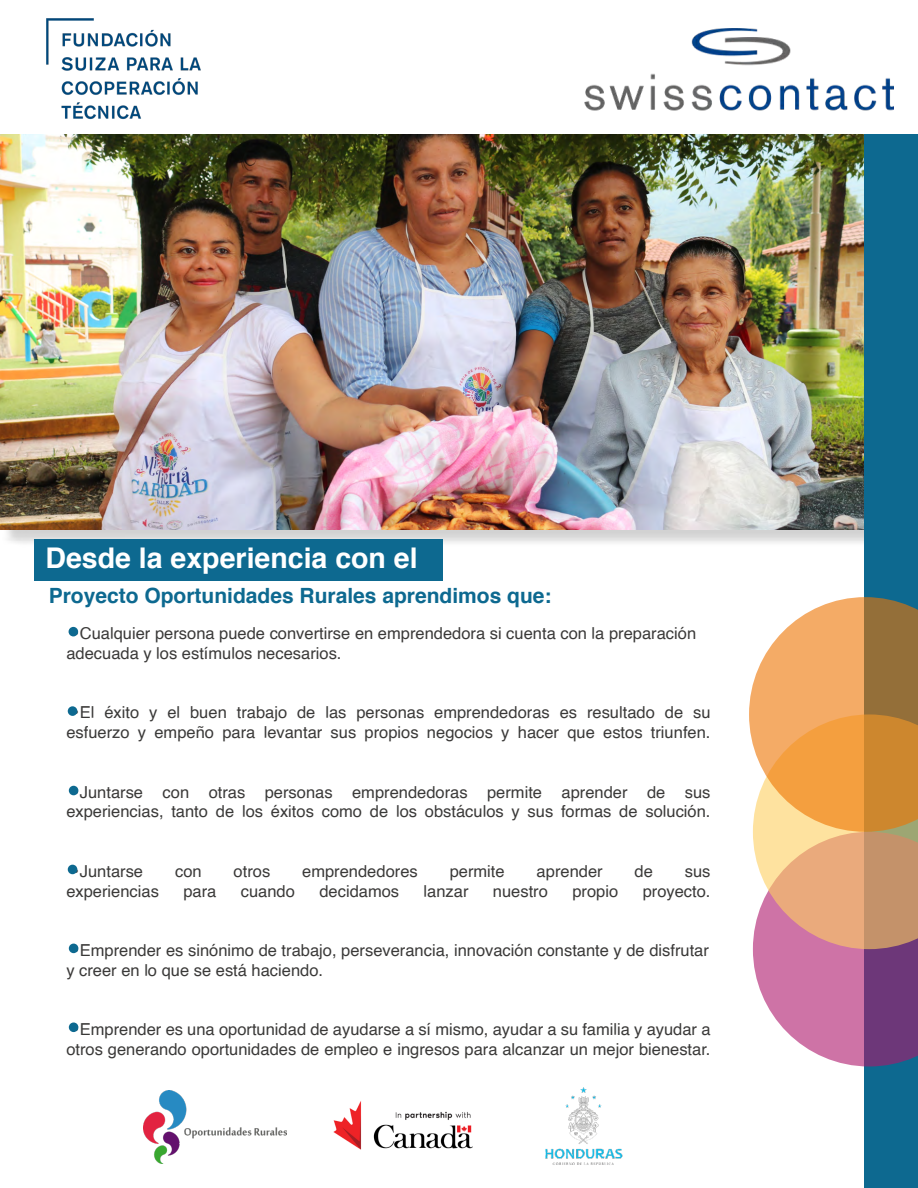
<style>
.page{position:relative;width:918px;height:1188px;background:#fff}
.page>*{position:absolute;margin:0;border:0;box-sizing:border-box;transform-origin:0 0}
.t1{font:700 28.5px "Helvetica";color:#fff}
.t2{font:700 21px "Helvetica";color:#0d6990}
.t3{font:16.5px/19.8px "Helvetica";color:#3a3938;text-align:center}
</style>
<div class="page">
<div style="left:2px;top:137px;width:916px;height:411px;background:#000;opacity:.18"></div>
<img style="left:0;top:135px;width:864px;height:394px">
<img style="left:46px;top:18px;width:155px;height:102px">
<img style="left:584px;top:28px;width:310px;height:83px">
<div style="left:34px;top:540px;width:409px;height:41px;background:#0d6990"></div>
<div style="left:864px;top:135px;width:54px;height:1053px;background:#0d6990"></div>
<svg style="left:749px;top:597px;width:169px;height:469px"></svg>
<div style="left:69px;top:627px;width:9px;height:9px;background:#0d6990;border-radius:50%"></div>
<div style="left:68px;top:706px;width:9px;height:10px;background:#0d6990;border-radius:50%"></div>
<div style="left:69px;top:786px;width:9px;height:9px;background:#0d6990;border-radius:50%"></div>
<div style="left:68px;top:865px;width:9px;height:9px;background:#0d6990;border-radius:50%"></div>
<div style="left:69px;top:944px;width:9px;height:9px;background:#0d6990;border-radius:50%"></div>
<div style="left:69px;top:1023px;width:9px;height:9px;background:#0d6990;border-radius:50%"></div>
<img style="left:144px;top:1090px;width:142px;height:74px">
<img style="left:333px;top:1101px;width:140px;height:49px">
<img style="left:545px;top:1087px;width:78px;height:78px">
<h1 class="t1" style="left:45px;top:535px;width:374px">Desde la experiencia con el</h1>
<p class="t2" style="left:49px;top:579px;width:504px">Proyecto Oportunidades Rurales aprendimos que:</p>
<p class="t3" style="left:66px;top:624px;width:631px;text-align:left;text-indent:7px">•Cualquier persona puede convertirse en emprendedora si cuenta con la preparación adecuada y los estímulos necesarios.</p>
<p class="t3" style="left:66px;top:703px;width:646px">•El éxito y el buen trabajo de las personas emprendedoras es resultado de su esfuerzo y empeño para levantar sus propios negocios y hacer que estos triunfen.</p>
<p class="t3" style="left:66px;top:782px;width:646px">•Juntarse con otras personas emprendedoras permite aprender de sus experiencias, tanto de los éxitos como de los obstáculos y sus formas de solución.</p>
<p class="t3" style="left:73px;top:862px;width:72px">•Juntarse</p>
<p class="t3" style="left:175px;top:862px;width:28px">con</p>
<p class="t3" style="left:234px;top:862px;width:38px">otros</p>
<p class="t3" style="left:302px;top:862px;width:117px">emprendedores</p>
<p class="t3" style="left:450px;top:862px;width:57px">permite</p>
<p class="t3" style="left:537px;top:862px;width:68px">aprender</p>
<p class="t3" style="left:635px;top:862px;width:20px">de</p>
<p class="t3" style="left:685px;top:862px;width:27px">sus</p>
<p class="t3" style="left:66px;top:881px;width:94px">experiencias</p>
<p class="t3" style="left:183px;top:881px;width:35px">para</p>
<p class="t3" style="left:241px;top:881px;width:56px">cuando</p>
<p class="t3" style="left:319px;top:881px;width:81px">decidamos</p>
<p class="t3" style="left:424px;top:881px;width:46px">lanzar</p>
<p class="t3" style="left:493px;top:881px;width:57px">nuestro</p>
<p class="t3" style="left:572px;top:881px;width:47px">propio</p>
<p class="t3" style="left:643px;top:881px;width:69px">proyecto.</p>
<p class="t3" style="left:66px;top:941px;width:644px;text-align:left;text-indent:7px">•Emprender es sinónimo de trabajo, perseverancia, innovación constante y de disfrutar y creer en lo que se está haciendo.</p>
<p class="t3" style="left:66px;top:1020px;width:646px">•Emprender es una oportunidad de ayudarse a sí mismo, ayudar a su familia y ayudar a otros generando oportunidades de empleo e ingresos para alcanzar un mejor bienestar.</p>
</div>
